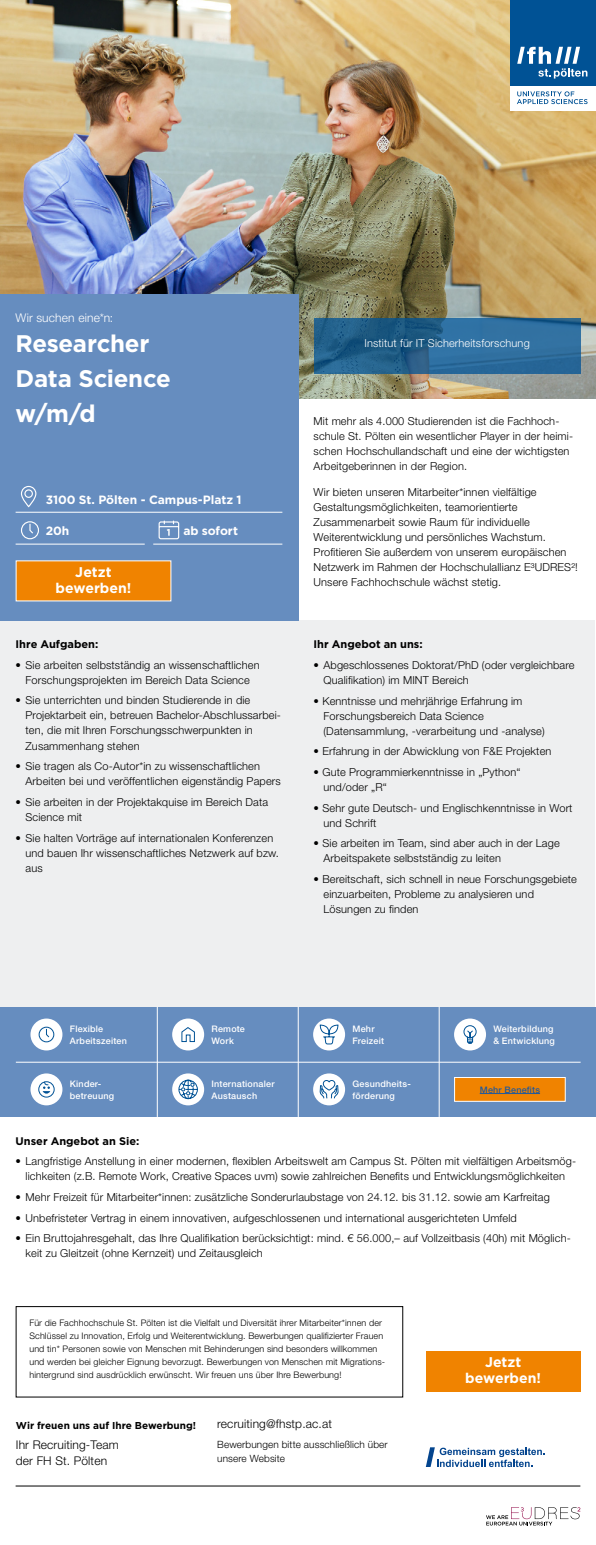
<style>
.page{position:relative;width:596px;height:1545px;background:#fff}
.page>*{position:absolute;margin:0;border:0;box-sizing:border-box;transform-origin:0 0}
.t1{font:700 24px/35.2px "Gotham";letter-spacing:-.015em;color:#fff}
.t2{font:700 14.1px/15.8px "Gotham";color:#fff;text-align:center}
.t3{font:300 12px/16px "Helvetica Neue LT Pro";letter-spacing:.01em;color:#000}
.t4{font:700 12px "Gotham";letter-spacing:-.005em;color:#fff}
.t5{font:300 12px "Helvetica Neue LT Pro";letter-spacing:.01em;color:#fff}
.t6{font:300 11px/15px "Helvetica Neue LT Pro";letter-spacing:.01em;color:#000}
.t7{font:300 11px/15px "Helvetica Neue LT Std";letter-spacing:.01em;color:#000}
.t8{font:700 11px "Gotham";color:#000}
.t9{font:300 11px "Helvetica Neue LT Std";letter-spacing:.01em;color:#fff}
.t10{font:300 10px/14px "Helvetica Neue LT Pro";letter-spacing:.01em;color:#000}
.t11{font:700 10px "Gotham";color:#000}
.t12{font:300 9px/13px "Helvetica Neue LT Pro";letter-spacing:.01em;color:#000}
.t13{font:500 9px/12px "Helvetica Neue LT Std";letter-spacing:.025em;color:#fff}
.t14{font:500 9px "Helvetica Neue LT Std";letter-spacing:.025em;color:#22599b}
</style>
<div class="page">
<img style="left:0;top:0;width:595px;height:398px">
<div style="left:0;top:1007px;width:595px;height:110px;background:#668dbf"></div>
<div style="left:0;top:620px;width:595px;height:387px;background:#eeeff0"></div>
<hr style="left:157px;top:1007px;width:1px;height:110px;background:#fff">
<hr style="left:438px;top:1007px;width:1px;height:110px;background:#fff">
<hr style="left:298px;top:1007px;width:1px;height:110px;background:#fff">
<div style="left:0;top:294px;width:298px;height:326px;background:#668dbf"></div>
<svg style="left:314px;top:318px;width:265px;height:56px;background:#266592"></svg>
<div style="left:16px;top:560px;width:155px;height:41px;background:#f08300;border:1px solid #fff"></div>
<div style="left:454px;top:1077px;width:111px;height:25px;background:#f08300;border:1px solid #fff"></div>
<hr style="left:479px;top:1093px;width:60px;height:1px;background:#22599b">
<hr style="left:16px;top:1486px;width:564px;height:1px;background:#000">
<div style="left:21px;top:486px;width:15px;height:21px;border:1px solid #fff;border-radius:7px"></div>
<div style="left:24px;top:489px;width:9px;height:9px;border:1px solid #fff;border-radius:50%"></div>
<hr style="left:16px;top:512px;width:266px;height:1px;background:#fff">
<svg style="left:21px;top:521px;width:18px;height:19px"></svg>
<hr style="left:16px;top:544px;width:129px;height:1px;background:#fff">
<hr style="left:153px;top:544px;width:129px;height:1px;background:#fff">
<svg style="left:158px;top:521px;width:22px;height:19px"></svg>
<hr style="left:16px;top:1062px;width:564px;height:1px;background:#fff">
<div style="left:30px;top:1018px;width:32px;height:32px;background:#fff;border-radius:50%"></div>
<div style="left:39px;top:1027px;width:15px;height:15px;border:1px solid #005295;border-radius:50%"></div>
<svg style="left:45px;top:1028px;width:5px;height:10px"></svg>
<div style="left:172px;top:1018px;width:32px;height:32px;background:#fff;border-radius:50%"></div>
<svg style="left:181px;top:1027px;width:14px;height:15px"></svg>
<div style="left:454px;top:1018px;width:31px;height:32px;background:#fff;border-radius:50%"></div>
<svg style="left:463px;top:1025px;width:13px;height:19px"></svg>
<div style="left:30px;top:1073px;width:32px;height:32px;background:#fff;border-radius:50%"></div>
<div style="left:38px;top:1081px;width:17px;height:16px;border:1px solid #005295;border-radius:50%"></div>
<svg style="left:43px;top:1081px;width:7px;height:13px"></svg>
<div style="left:16px;top:1306px;width:387px;height:91px;border:1px solid #000"></div>
<div style="left:172px;top:1073px;width:32px;height:32px;background:#fff;border-radius:50%"></div>
<svg style="left:178px;top:1079px;width:20px;height:21px"></svg>
<div style="left:313px;top:1073px;width:32px;height:32px;background:#fff;border-radius:50%"></div>
<svg style="left:319px;top:1073px;width:19px;height:26px"></svg>
<div style="left:313px;top:1018px;width:32px;height:32px;background:#fff;border-radius:50%"></div>
<svg style="left:319px;top:1025px;width:20px;height:20px"></svg>
<div style="left:425px;top:1351px;width:155px;height:40px;background:#f08300"></div>
<svg style="left:425px;top:1447px;width:119px;height:20px"></svg>
<svg style="left:486px;top:1507px;width:94px;height:18px"></svg>
<div style="left:510px;top:85px;width:85px;height:26px;background:#fff"></div>
<svg style="left:517px;top:91px;width:70px;height:13px"></svg>
<div style="left:510px;top:0;width:85px;height:85px;background:#005295"></div>
<svg style="left:517px;top:47px;width:70px;height:32px"></svg>
<p class="t5" style="left:16px;top:310px;width:99px">Wir suchen eine*n:</p>
<h1 class="t1" style="left:16px;top:325px;width:157px">Researcher<br>Data Science w/m/d</h1>
<p class="t4" style="left:46px;top:492px;width:197px">3100 St. Pölten - Campus-Platz 1</p>
<p class="t4" style="left:46px;top:524px;width:25px">20h</p>
<p class="t4" style="left:183px;top:524px;width:56px">ab sofort</p>
<p class="t2" style="left:55px;top:563px;width:77px">Jetzt bewerben!</p>
<p class="t8" style="left:16px;top:638px;width:84px">Ihre Aufgaben:</p>
<p class="t6" style="left:16px;top:657px;width:245px;text-align:center">• Sie arbeiten selbstständig an wissenschaftlichen<br>Forschungsprojekten im Bereich Data Science</p>
<p class="t6" style="left:26px;top:693px;width:257px;text-indent:-10px">• Sie unterrichten und binden Studierende in die Projektarbeit ein, betreuen Bachelor-Abschlussarbei&shy;ten, die mit Ihren Forschungsschwerpunkten in Zusammenhang stehen</p>
<p class="t6" style="left:26px;top:758px;width:256px;text-indent:-10px">• Sie tragen als Co-Autor*in zu wissenschaftlichen<br>Arbeiten bei und veröffentlichen eigenständig Papers</p>
<p class="t6" style="left:26px;top:794px;width:244px;text-indent:-10px">• Sie arbeiten in der Projektakquise im Bereich Data<br>Science mit</p>
<p class="t6" style="left:26px;top:830px;width:255px;text-indent:-10px">• Sie halten Vorträge auf internationalen Konferenzen und bauen Ihr wissenschaftliches Netzwerk auf bzw. aus</p>
<p class="t9" style="left:364px;top:336px;width:167px">Institut für IT Sicherheitsforschung</p>
<p class="t7" style="left:313px;top:413px;width:261px">Mit mehr als 4.000 Studierenden ist die Fachhoch&shy;schule St. Pölten ein wesentlicher Player in der heimi&shy;schen Hochschullandschaft und eine der wichtigsten Arbeitgeberinnen in der Region.</p>
<p class="t7" style="left:313px;top:485px;width:265px">Wir bieten unseren Mitarbeiter*innen vielfältige Gestaltungsmöglichkeiten, teamorientierte Zusammenarbeit sowie Raum für individuelle Weiterentwicklung und persönliches Wachstum.<br>Profitieren Sie außerdem von unserem europäischen Netzwerk im Rahmen der Hochschulallianz E³UDRES²!<br>Unsere Fachhochschule wächst stetig.</p>
<p class="t8" style="left:313px;top:638px;width:111px">Ihr Angebot an uns:</p>
<p class="t6" style="left:323px;top:657px;width:252px;text-indent:-10px">• Abgeschlossenes Doktorat/PhD (oder vergleichbare<br>Qualifikation) im MINT Bereich</p>
<p class="t6" style="left:323px;top:693px;width:222px;text-indent:-10px">• Kenntnisse und mehrjährige Erfahrung im<br>Forschungsbereich Data Science (Datensammlung, -verarbeitung und -analyse)</p>
<p class="t6" style="left:313px;top:743px;width:239px">• Erfahrung in der Abwicklung von F&amp;E Projekten</p>
<p class="t6" style="left:323px;top:764px;width:198px;text-indent:-10px">• Gute Programmierkenntnisse in „Python“ und/oder „R“</p>
<p class="t6" style="left:323px;top:800px;width:250px;text-indent:-10px">• Sehr gute Deutsch- und Englischkenntnisse in Wort und Schrift</p>
<p class="t6" style="left:323px;top:836px;width:237px;text-indent:-10px">• Sie arbeiten im Team, sind aber auch in der Lage<br>Arbeitspakete selbstständig zu leiten</p>
<p class="t6" style="left:323px;top:871px;width:255px;text-indent:-10px">• Bereitschaft, sich schnell in neue Forschungsgebiete einzuarbeiten, Probleme zu analysieren und<br>Lösungen zu finden</p>
<p class="t13" style="left:70px;top:1022px;width:59px">Flexible<br>Arbeitszeiten</p>
<p class="t13" style="left:70px;top:1077px;width:46px">Kinder&shy;betreuung</p>
<p class="t13" style="left:211px;top:1022px;width:35px">Remote<br>Work</p>
<p class="t13" style="left:211px;top:1077px;width:64px">Internationaler<br>Austausch</p>
<p class="t13" style="left:352px;top:1022px;width:33px">Mehr<br>Freizeit</p>
<p class="t13" style="left:352px;top:1077px;width:60px">Gesundheits&shy;förderung</p>
<p class="t13" style="left:493px;top:1022px;width:63px">Weiterbildung &amp; Entwicklung</p>
<p class="t14" style="left:479px;top:1084px;width:62px">Mehr Benefits</p>
<p class="t8" style="left:16px;top:1134px;width:125px">Unser Angebot an Sie:</p>
<p class="t6" style="left:16px;top:1154px;width:561px;text-align:center">• Langfristige Anstellung in einer modernen, flexiblen Arbeitswelt am Campus St. Pölten mit vielfältigen Arbeitsmög&shy;lichkeiten (z.B. Remote Work, Creative Spaces uvm) sowie zahlreichen Benefits und Entwicklungsmöglichkeiten</p>
<p class="t6" style="left:16px;top:1189px;width:535px">• Mehr Freizeit für Mitarbeiter*innen: zusätzliche Sonderurlaubstage von 24.12. bis 31.12. sowie am Karfreitag</p>
<p class="t6" style="left:16px;top:1210px;width:502px">• Unbefristeter Vertrag in einem innovativen, aufgeschlossenen und international ausgerichteten Umfeld</p>
<p class="t6" style="left:26px;top:1231px;width:546px;text-indent:-10px">• Ein Bruttojahresgehalt, das Ihre Qualifikation berücksichtigt: mind. € 56.000,– auf Vollzeitbasis (40h) mit Möglich&shy;keit zu Gleitzeit (ohne Kernzeit) und Zeitausgleich</p>
<p class="t12" style="left:29px;top:1316px;width:357px">Für die Fachhochschule St. Pölten ist die Vielfalt und Diversität ihrer Mitarbeiter*innen der Schlüssel zu Innovation, Erfolg und Weiterentwicklung. Bewerbungen qualifizierter Frauen und tin* Personen sowie von Menschen mit Behinderungen sind besonders willkommen und werden bei gleicher Eignung bevorzugt. Bewerbungen von Menschen mit Migrations&shy;hintergrund sind ausdrücklich erwünscht. Wir freuen uns über Ihre Bewerbung!</p>
<p class="t11" style="left:16px;top:1419px;width:182px">Wir freuen uns auf Ihre Bewerbung!</p>
<p class="t3" style="left:16px;top:1436px;width:104px">Ihr Recruiting-Team der FH St. Pölten</p>
<p class="t3" style="left:217px;top:1415px;width:116px">recruiting@fhstp.ac.at</p>
<p class="t10" style="left:217px;top:1437px;width:172px">Bewerbungen bitte ausschließlich über unsere Website</p>
<p class="t2" style="left:465px;top:1354px;width:77px">Jetzt bewerben!</p>
</div>
